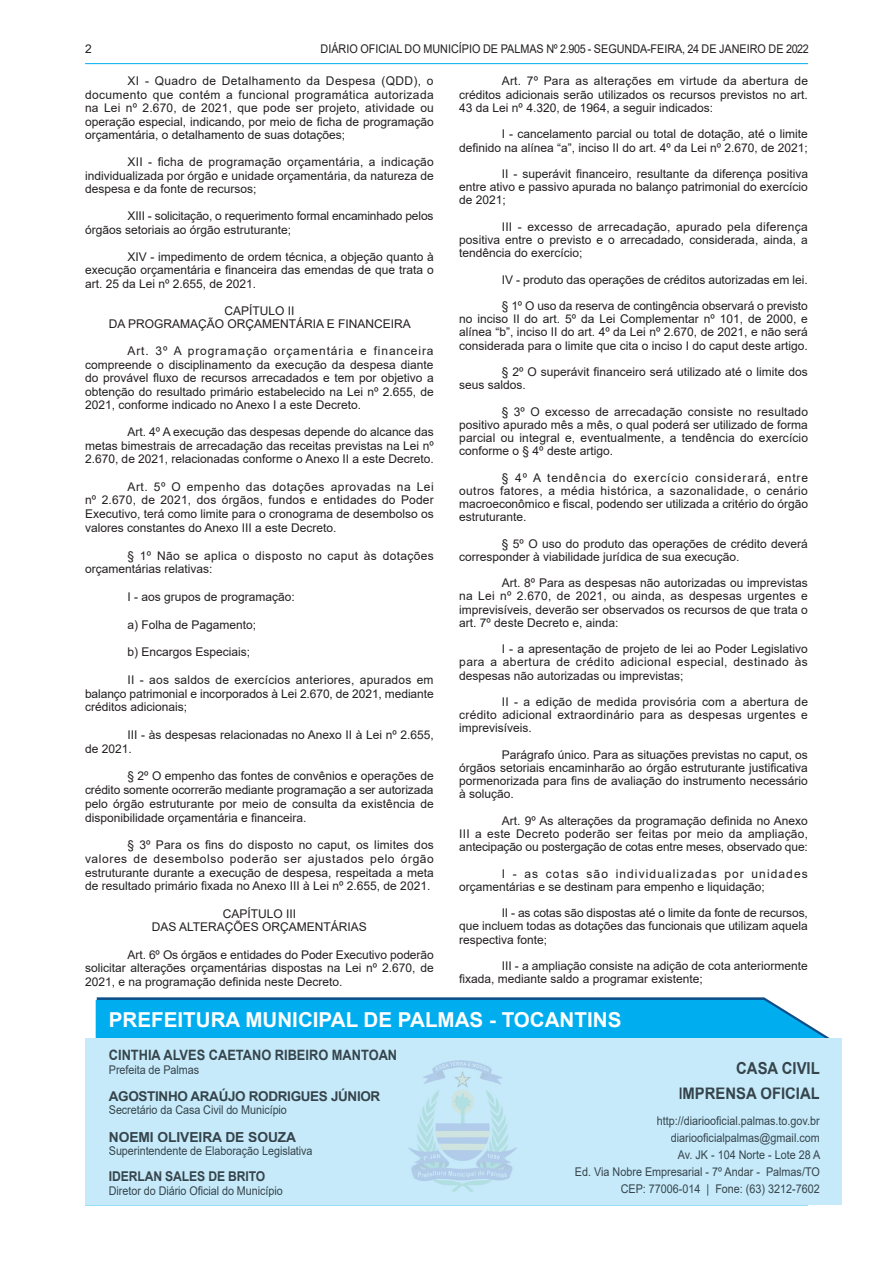
<style>
.page{position:relative;width:893px;height:1263px;background:#fff}
.page>*{position:absolute;margin:0;border:0;box-sizing:border-box;transform-origin:0 0}
.t1{font:700 20.55px "Arial";color:#fff}
.t2{font:700 16.5px/25.7px "Arial";color:#36444b;text-align:right;scale:.9 1}
.t3{font:700 14.25px "Arial";color:#36444b;scale:.9 1}
.t4{font:700 13.8px "Arial";letter-spacing:-.005em;color:#36444b}
.t5{font:700 13.5px "Arial";letter-spacing:-.025em;color:#36444b}
.t6{font:700 13.5px "Arial";letter-spacing:-.025em;color:#36444b;scale:.9 1}
.t7{font:12px/13.2px "Arial";color:#231f20;text-align:justify}
.t8{font:12px/17.1px "Arial";letter-spacing:-.005em;color:#36444b;text-align:right;scale:.9 1}
.t9{font:12px "Arial";color:#231f20;scale:.9 1}
.t10{font:12px/13.8px "Arial";letter-spacing:.03em;color:#231f20}
</style>
<div class="page">
<hr style="left:85px;top:63px;width:723px;height:1px;background:#00aeef">
<hr style="left:85px;top:1204px;width:723px;height:1px;background:#00aeef">
<svg style="left:96px;top:997px;width:734px;height:41px;background:#0eace9"></svg>
<div style="left:85px;top:1038px;width:757px;height:166px;background:#c6eafa"></div>
<img style="left:408px;top:1061px;width:108px;height:130px">
<p class="t7" style="left:85px;top:42px;width:8px">2</p>
<p class="t9" style="left:321px;top:40px;width:544px">DIÁRIO OFICIAL DO MUNICÍPIO DE PALMAS Nº 2.905 - SEGUNDA-FEIRA, 24 DE JANEIRO DE 2022</p>
<p class="t7" style="left:85px;top:74px;width:350px;text-indent:43px">XI - Quadro de Detalhamento da Despesa (QDD), o documento que contém a funcional programática autorizada na Lei nº 2.670, de 2021, que pode ser projeto, atividade ou operação especial, indicando, por meio de ficha de programação orçamentária, o detalhamento de suas dotações;</p>
<p class="t7" style="left:85px;top:155px;width:350px;text-indent:43px">XII - ficha de programação orçamentária, a indicação individualizada por órgão e unidade orçamentária, da natureza de despesa e da fonte de recursos;</p>
<p class="t7" style="left:85px;top:209px;width:350px;text-indent:43px">XIII - solicitação, o requerimento formal encaminhado pelos órgãos setoriais ao órgão estruturante;</p>
<p class="t7" style="left:85px;top:250px;width:350px;text-indent:43px">XIV - impedimento de ordem técnica, a objeção quanto à execução orçamentária e financeira das emendas de que trata o art. 25 da Lei nº 2.655, de 2021.</p>
<p class="t7" style="left:109px;top:304px;width:304px;text-align:center">CAPÍTULO II<br>DA PROGRAMAÇÃO ORÇAMENTÁRIA E FINANCEIRA</p>
<p class="t7" style="left:85px;top:344px;width:350px;text-indent:43px">Art. 3º A programação orçamentária e financeira compreende o disciplinamento da execução da despesa diante do provável fluxo de recursos arrecadados e tem por objetivo a obtenção do resultado primário estabelecido na Lei nº 2.655, de 2021, conforme indicado no Anexo I a este Decreto.</p>
<p class="t7" style="left:85px;top:425px;width:350px;text-indent:43px">Art. 4º A execução das despesas depende do alcance das metas bimestrais de arrecadação das receitas previstas na Lei nº 2.670, de 2021, relacionadas conforme o Anexo II a este Decreto.</p>
<p class="t7" style="left:85px;top:479px;width:350px;line-height:13.8px;text-indent:43px">Art. 5º O empenho das dotações aprovadas na Lei nº 2.670, de 2021, dos órgãos, fundos e entidades do Poder Executivo, terá como limite para o cronograma de desembolso os valores constantes do Anexo III a este Decreto.</p>
<p class="t10" style="left:85px;top:548px;width:350px;text-indent:43px">§ 1º Não se aplica o disposto no caput às dotações orçamentárias relativas:</p>
<p class="t7" style="left:128px;top:590px;width:169px">I - aos grupos de programação:</p>
<p class="t7" style="left:128px;top:618px;width:130px">a) Folha de Pagamento;</p>
<p class="t7" style="left:128px;top:645px;width:124px">b) Encargos Especiais;</p>
<p class="t7" style="left:85px;top:673px;width:350px;line-height:13.8px;text-indent:43px">II - aos saldos de exercícios anteriores, apurados em balanço patrimonial e incorporados à Lei 2.670, de 2021, mediante créditos adicionais;</p>
<p class="t7" style="left:85px;top:728px;width:350px;line-height:13.8px;text-indent:43px">III - às despesas relacionadas no Anexo II à Lei nº 2.655, de 2021.</p>
<p class="t7" style="left:85px;top:769px;width:350px;line-height:13.8px;text-indent:43px">§ 2º O empenho das fontes de convênios e operações de crédito somente ocorrerão mediante programação a ser autorizada pelo órgão estruturante por meio de consulta da existência de disponibilidade orçamentária e financeira.</p>
<p class="t7" style="left:85px;top:838px;width:350px;line-height:13.6px;text-indent:43px">§ 3º Para os fins do disposto no caput, os limites dos valores de desembolso poderão ser ajustados pelo órgão estruturante durante a execução de despesa, respeitada a meta de resultado primário fixada no Anexo III à Lei nº 2.655, de 2021.</p>
<p class="t7" style="left:152px;top:906px;width:217px;line-height:13.6px;text-align:center">CAPÍTULO III<br>DAS ALTERAÇÕES ORÇAMENTÁRIAS</p>
<p class="t7" style="left:85px;top:947px;width:350px;text-indent:43px">Art. 6º Os órgãos e entidades do Poder Executivo poderão solicitar alterações orçamentárias dispostas na Lei nº 2.670, de 2021, e na programação definida neste Decreto.</p>
<p class="t7" style="left:459px;top:74px;width:350px;text-indent:43px">Art. 7º Para as alterações em virtude da abertura de créditos adicionais serão utilizados os recursos previstos no art.<br>43 da Lei nº 4.320, de 1964, a seguir indicados:</p>
<p class="t7" style="left:459px;top:127px;width:350px;text-align:right">I - cancelamento parcial ou total de dotação, até o limite definido na alínea “a”, inciso II do art. 4º da Lei nº 2.670, de 2021;</p>
<p class="t7" style="left:459px;top:167px;width:350px;text-indent:43px">II - superávit financeiro, resultante da diferença positiva entre ativo e passivo apurada no balanço patrimonial do exercício de 2021;</p>
<p class="t7" style="left:459px;top:220px;width:350px;text-indent:43px">III - excesso de arrecadação, apurado pela diferença positiva entre o previsto e o arrecadado, considerada, ainda, a tendência do exercício;</p>
<p class="t7" style="left:502px;top:273px;width:307px">IV - produto das operações de créditos autorizadas em lei.</p>
<p class="t7" style="left:459px;top:299px;width:350px;text-indent:43px">§ 1º O uso da reserva de contingência observará o previsto no inciso II do art. 5º da Lei Complementar nº 101, de 2000, e alínea “b”, inciso II do art. 4º da Lei nº 2.670, de 2021, e não será considerada para o limite que cita o inciso I do caput deste artigo.</p>
<p class="t7" style="left:459px;top:365px;width:350px;text-indent:43px">§ 2º O superávit financeiro será utilizado até o limite dos seus saldos.</p>
<p class="t7" style="left:459px;top:405px;width:350px;text-indent:43px">§ 3º O excesso de arrecadação consiste no resultado positivo apurado mês a mês, o qual poderá ser utilizado de forma parcial ou integral e, eventualmente, a tendência do exercício conforme o § 4º deste artigo.</p>
<p class="t7" style="left:459px;top:471px;width:350px;text-indent:43px">§ 4º A tendência do exercício considerará, entre outros fatores, a média histórica, a sazonalidade, o cenário macroeconômico e fiscal, podendo ser utilizada a critério do órgão estruturante.</p>
<p class="t7" style="left:459px;top:537px;width:350px;text-indent:43px">§ 5º O uso do produto das operações de crédito deverá corresponder à viabilidade jurídica de sua execução.</p>
<p class="t7" style="left:459px;top:576px;width:350px;text-indent:43px">Art. 8º Para as despesas não autorizadas ou imprevistas na Lei nº 2.670, de 2021, ou ainda, as despesas urgentes e imprevisíveis, deverão ser observados os recursos de que trata o art. 7º deste Decreto e, ainda:</p>
<p class="t7" style="left:459px;top:642px;width:350px;text-indent:43px">I - a apresentação de projeto de lei ao Poder Legislativo para a abertura de crédito adicional especial, destinado às despesas não autorizadas ou imprevistas;</p>
<p class="t7" style="left:459px;top:695px;width:350px;text-indent:43px">II - a edição de medida provisória com a abertura de crédito adicional extraordinário para as despesas urgentes e imprevisíveis.</p>
<p class="t7" style="left:459px;top:748px;width:350px;text-indent:43px">Parágrafo único. Para as situações previstas no caput, os órgãos setoriais encaminharão ao órgão estruturante justificativa pormenorizada para fins de avaliação do instrumento necessário à solução.</p>
<p class="t7" style="left:459px;top:814px;width:350px;text-indent:43px">Art. 9º As alterações da programação definida no Anexo III a este Decreto poderão ser feitas por meio da ampliação, antecipação ou postergação de cotas entre meses, observado que:</p>
<p class="t7" style="left:459px;top:867px;width:350px;text-indent:43px">I - as cotas são individualizadas por unidades orçamentárias e se destinam para empenho e liquidação;</p>
<p class="t7" style="left:459px;top:906px;width:350px;text-indent:43px">II - as cotas são dispostas até o limite da fonte de recursos, que incluem todas as dotações das funcionais que utilizam aquela respectiva fonte;</p>
<p class="t7" style="left:459px;top:959px;width:350px;text-indent:43px">III - a ampliação consiste na adição de cota anteriormente fixada, mediante saldo a programar existente;</p>
<h1 class="t1" style="left:109px;top:1005px;width:514px">PREFEITURA MUNICIPAL DE PALMAS - TOCANTINS</h1>
<p class="t3" style="left:109px;top:1045px;width:322px">CINTHIA ALVES CAETANO RIBEIRO MANTOAN</p>
<p class="t8" style="left:109px;top:1061px;width:102px">Prefeita de Palmas</p>
<p class="t5" style="left:109px;top:1087px;width:273px">AGOSTINHO ARAÚJO RODRIGUES JÚNIOR</p>
<p class="t8" style="left:109px;top:1101px;width:199px">Secretário da Casa Civil do Município</p>
<p class="t4" style="left:109px;top:1127px;width:189px">NOEMI OLIVEIRA DE SOUZA</p>
<p class="t8" style="left:109px;top:1142px;width:228px">Superintendente de Elaboração Legislativa</p>
<p class="t6" style="left:109px;top:1167px;width:175px">IDERLAN SALES DE BRITO</p>
<p class="t8" style="left:109px;top:1182px;width:195px">Diretor do Diário Oficial do Município</p>
<h2 class="t2" style="left:678px;top:1055px;width:159px">CASA CIVIL<br>IMPRENSA OFICIAL</h2>
<p class="t8" style="left:575px;top:1112px;width:274px">http://diariooficial.palmas.to.gov.br diariooficialpalmas@gmail.com<br>Av. JK - 104 Norte - Lote 28 A<br>Ed. Via Nobre Empresarial - 7º Andar - Palmas/TO CEP: 77006-014 | Fone: (63) 3212-7602</p>
</div>
